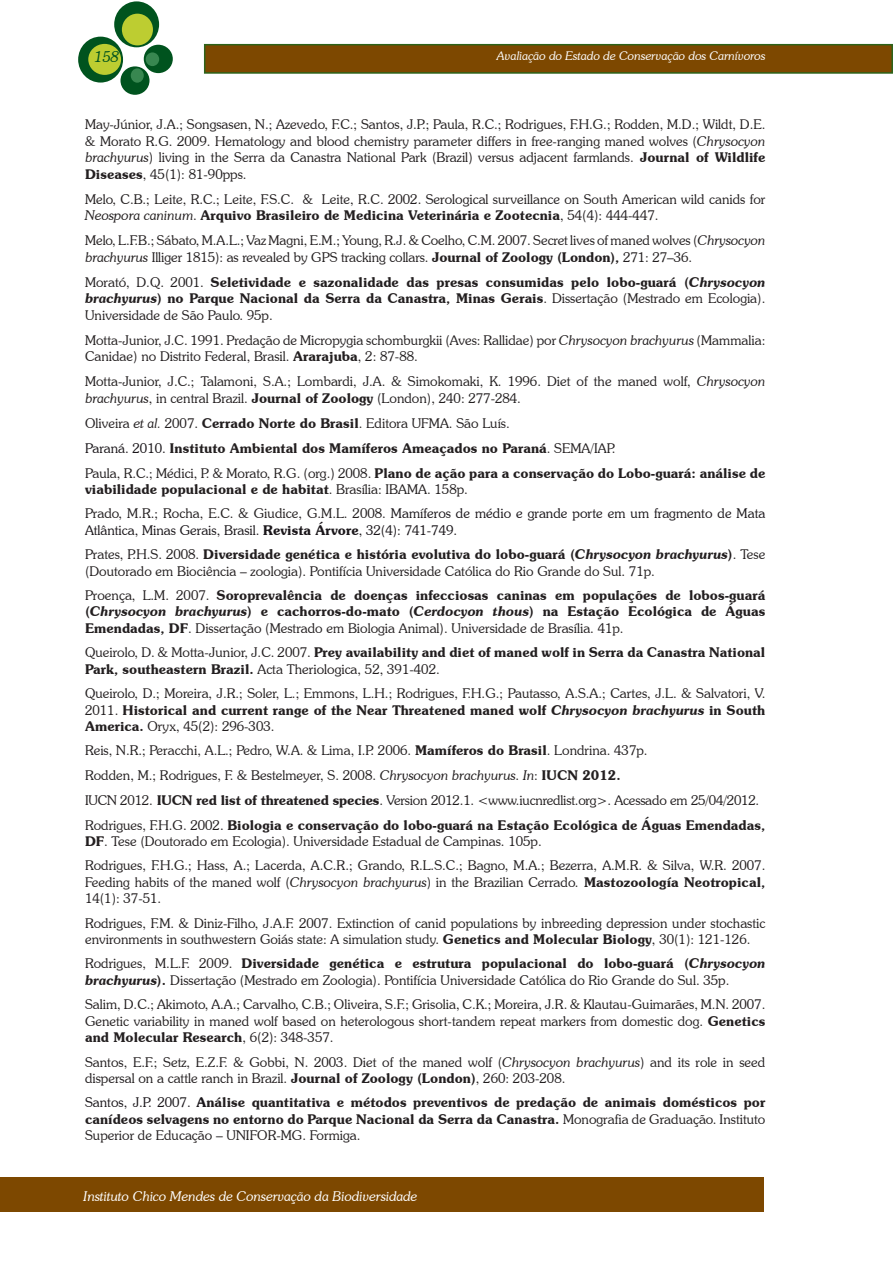
<style>
.page{position:relative;width:893px;height:1263px;background:#fff}
.page>*{position:absolute;margin:0;border:0;box-sizing:border-box;transform-origin:0 0}
.t1{font:italic 300 15px "Souvenir IT Cby BT";color:#00531e}
.t2{font:300 13.5px/16.2px "Souvenir IT Cby BT";color:#231f20}
.t3{font:600 13.5px/16.2px "Souvenir IT Cby BT";color:#231f20}
.t4{font:italic 300 13.5px "Souvenir IT Cby BT";color:#fff}
.t5{font:italic 300 12px "Souvenir IT Cby BT";color:#fff}
.s1{font-style:italic}
.s2{font-weight:600}
.s3{font-weight:300}
.s4{font-weight:300;font-style:italic}
.s5{font-weight:300;color:#1a161a}
.s6{color:#1a161a}
.s7{font-weight:600;font-style:italic}
.s8{font-style:inherit}
</style>
<div class="page">
<div style="left:205px;top:45px;width:687px;height:28px;background:#7d4800"></div>
<div style="left:204px;top:44px;width:689px;height:30px;border:2px solid #2d631a"></div>
<div style="left:114px;top:1px;width:45px;height:46px;background:#00531e;border-radius:50%"></div>
<div style="left:78px;top:37px;width:45px;height:46px;background:#00531e;border-radius:50%"></div>
<div style="left:144px;top:45px;width:29px;height:28px;background:#00531e;border-radius:50%"></div>
<div style="left:120px;top:66px;width:30px;height:29px;background:#00531e;border-radius:50%"></div>
<div style="left:122px;top:14px;width:31px;height:31px;background:#bdcd31;border-radius:50%"></div>
<div style="left:88px;top:44px;width:33px;height:31px;background:#bdcd31;border-radius:50%"></div>
<div style="left:146px;top:52px;width:13px;height:14px;background:#388750;border-radius:50%"></div>
<div style="left:131px;top:68px;width:13px;height:15px;background:#388750;border-radius:50%"></div>
<div style="left:0;top:1178px;width:764px;height:34px;background:#7d4800"></div>
<p class="t1" style="left:94px;top:48px;width:26px">158</p>
<p class="t5" style="left:497px;top:49px;width:270px">Avaliação do Estado de Conservação dos Carnívoros</p>
<p class="t2" style="left:85px;top:116px;width:682px;text-align:justify">May-Júnior, J.A.; Songsasen, N.; Azevedo, F.C.; Santos, J.P.; Paula, R.C.; Rodrigues, F.H.G.; Rodden, M.D.; Wildt, D.E. &amp; Morato R.G. 2009. Hematology and blood chemistry parameter differs in free-ranging maned wolves (<span class="s1">Chrysocyon brachyurus</span>) living in the Serra da Canastra National Park (Brazil) versus adjacent farmlands. <span class="s2">Journal of Wildlife Diseases</span>, 45(1): 81-90pps.</p>
<p class="t2" style="left:85px;top:191px;width:682px">Melo, C.B.; Leite, R.C.; Leite, F.S.C. &amp; Leite, R.C. 2002. Serological surveillance on South American wild canids for<br><span class="s1">Neospora caninum</span>. <span class="s2">Arquivo Brasileiro de Medicina Veterinária e Zootecnia</span>, 54(4): 444-447.</p>
<p class="t2" style="left:85px;top:232px;width:682px">Melo, L.F.B.; Sábato, M.A.L.; Vaz Magni, E.M.; Young, R.J. &amp; Coelho, C.M. 2007. Secret lives of maned wolves (<span class="s1">Chrysocyon brachyurus</span> Illiger 1815): as revealed by GPS tracking collars. <span class="s2">Journal of Zoology (London),</span> 271: 27–36.</p>
<p class="t3" style="left:85px;top:274px;width:682px;text-align:justify"><span class="s3">Morató, D.Q. 2001.</span> Seletividade e sazonalidade das presas consumidas pelo lobo-guará (<span class="s1">Chrysocyon brachyurus</span>) no Parque Nacional da Serra da Canastra, Minas Gerais<span class="s3">. Dissertação (Mestrado em Ecologia).<br>Universidade de São Paulo. 95p.</span></p>
<p class="t2" style="left:85px;top:332px;width:682px">Motta-Junior, J.C. 1991. Predação de Micropygia schomburgkii (Aves: Rallidae) por <span class="s1">Chrysocyon brachyurus</span> (Mammalia:<br>Canidae) no Distrito Federal, Brasil. <span class="s2">Ararajuba</span>, 2: 87-88.</p>
<p class="t2" style="left:85px;top:373px;width:682px">Motta-Junior, J.C.; Talamoni, S.A.; Lombardi, J.A. &amp; Simokomaki, K. 1996. Diet of the maned wolf, <span class="s1">Chrysocyon brachyurus</span>, in central Brazil. <span class="s2">Journal of Zoology</span> (London), 240: 277-284.</p>
<p class="t3" style="left:85px;top:410px;width:682px;line-height:24.9px"><span class="s3">Oliveira</span> <span class="s4">et al.</span> <span class="s3">2007.</span> Cerrado Norte do Brasil<span class="s3">. Editora UFMA. São Luís.<br></span><span class="s5">Paraná. 2010.</span> Instituto Ambiental dos Mamíferos Ameaçados no Paraná<span class="s3">. SEMA/IAP.<br>Paula, R.C.; Médici, P. &amp; Morato, R.G. (org.) 2008.</span> Plano de ação para a conservação do Lobo-guará: análise de</p>
<p class="t2" style="left:85px;top:476px;width:682px;line-height:24.8px"><span class="s2">viabilidade populacional e de habitat</span>. Brasília: IBAMA. 158p.<br>Prado, M.R.; Rocha, E.C. &amp; Giudice, G.M.L. 2008. <span class="s6">Mamíferos de médio e grande porte em um fragmento de Mata</span></p>
<p class="t3" style="left:85px;top:517px;width:682px;line-height:24.8px"><span class="s5">Atlântica, Minas Gerais, Brasil.</span> <span class="s6">Revista Árvore</span><span class="s5">, 32(4): 741-749.<br></span><span class="s3">Prates, P.H.S. 2008.</span> Diversidade genética e história evolutiva do lobo-guará (<span class="s1">Chrysocyon brachyurus</span>)<span class="s3">. Tese</span></p>
<p class="t2" style="left:85px;top:558px;width:682px;line-height:24.8px">(Doutorado em Biociência – zoologia). Pontifícia Universidade Católica do Rio Grande do Sul. 71p.<br>Proença, L.M. 2007. <span class="s2">Soroprevalência de doenças infecciosas caninas em populações de lobos-guará</span></p>
<p class="t2" style="left:85px;top:603px;width:682px"><span class="s2">(</span><span class="s7">Chrysocyon brachyurus</span><span class="s2">) e cachorros-do-mato (</span><span class="s7">Cerdocyon thous</span><span class="s2">) na Estação Ecológica de Águas<br>Emendadas, DF</span>. Dissertação (Mestrado em Biologia Animal). Universidade de Brasília. 41p.</p>
<p class="t3" style="left:85px;top:644px;width:682px"><span class="s3">Queirolo, D. &amp; Motta-Junior, J.C. 2007.</span> Prey availability and diet of maned wolf in Serra da Canastra National<br>Park, southeastern Brazil. <span class="s3">Acta Theriologica, 52, 391-402.</span></p>
<p class="t2" style="left:85px;top:685px;width:682px;text-align:justify">Queirolo, D.; Moreira, J.R.; Soler, L.; Emmons, L.H.; Rodrigues, F.H.G.; Pautasso, A.S.A.; Cartes, J.L. &amp; Salvatori, V.<br><span class="s8">2011.</span> <span class="s2">Historical and current range of the Near Threatened maned wolf</span> <span class="s7">Chrysocyon brachyurus</span> <span class="s2">in South America.</span> Oryx, 45(2): 296-303.</p>
<p class="t2" style="left:85px;top:738px;width:682px;line-height:24.8px">Reis, N.R.; Peracchi, A.L.; Pedro, W.A. &amp; Lima, I.P. 2006. <span class="s2">Mamíferos do Brasil</span>. Londrina. 437p.<br>Rodden, M.; Rodrigues, F. &amp; Bestelmeyer, S. 2008. <span class="s1">Chrysocyon brachyurus</span>. <span class="s1">In</span>: <span class="s2">IUCN 2012.<br></span>IUCN 2012. <span class="s2">IUCN red list of threatened species</span>. Version 2012.1. &lt;www.iucnredlist.org&gt;. Acessado em 25/04/2012.<br>Rodrigues, F.H.G. 2002. <span class="s2">Biologia e conservação do lobo-guará na Estação Ecológica de Águas Emendadas,</span></p>
<p class="t2" style="left:85px;top:828px;width:682px;line-height:24.8px"><span class="s2">DF</span>. Tese (Doutorado em Ecologia). Universidade Estadual de Campinas. 105p.<br>Rodrigues, F.H.G.; Hass, A.; Lacerda, A.C.R.; Grando, R.L.S.C.; Bagno, M.A.; Bezerra, A.M.R. &amp; Silva, W.R. 2007.</p>
<p class="t2" style="left:85px;top:874px;width:682px">Feeding habits of the maned wolf (<span class="s1">Chrysocyon brachyurus</span>) in the Brazilian Cerrado. <span class="s2">Mastozoología Neotropical,<br></span>14(1): 37-51.</p>
<p class="t2" style="left:85px;top:914px;width:682px">Rodrigues, F.M. &amp; Diniz-Filho, J.A.F. 2007. Extinction of canid populations by inbreeding depression under stochastic environments in southwestern Goiás state: A simulation study. <span class="s2">Genetics and Molecular Biology</span>, 30(1): 121-126.</p>
<p class="t2" style="left:85px;top:955px;width:682px">Rodrigues, M.L.F. 2009. <span class="s2">Diversidade genética e estrutura populacional do lobo-guará (</span><span class="s7">Chrysocyon brachyurus</span><span class="s2">).</span> Dissertação (Mestrado em Zoologia). Pontifícia Universidade Católica do Rio Grande do Sul. 35p.</p>
<p class="t2" style="left:85px;top:996px;width:682px;text-align:justify">Salim, D.C.; Akimoto, A.A.; Carvalho, C.B.; Oliveira, S.F.; Grisolia, C.K.; Moreira, J.R. &amp; Klautau-Guimarães, M.N. 2007.<br>Genetic variability in maned wolf based on heterologous short-tandem repeat markers from domestic dog. <span class="s2">Genetics and Molecular Research</span>, 6(2): 348-357.</p>
<p class="t2" style="left:85px;top:1053px;width:682px">Santos, E.F.; Setz, E.Z.F. &amp; Gobbi, N. 2003. Diet of the maned wolf (<span class="s1">Chrysocyon brachyurus</span>) and its role in seed dispersal on a cattle ranch in Brazil. <span class="s2">Journal of Zoology (London)</span>, 260: 203-208.</p>
<p class="t3" style="left:85px;top:1094px;width:682px;text-align:justify"><span class="s5">Santos, J.P. 2007.</span> <span class="s6">A</span>nálise quantitativa e métodos preventivos de predação de animais domésticos por canídeos selvagens no entorno do Parque Nacional da Serra da Canastra. <span class="s3">Monografia de Graduação. Instituto Superior de Educação – UNIFOR-MG. Formiga.</span></p>
<p class="t4" style="left:84px;top:1188px;width:335px">Instituto Chico Mendes de Conservação da Biodiversidade</p>
</div>
